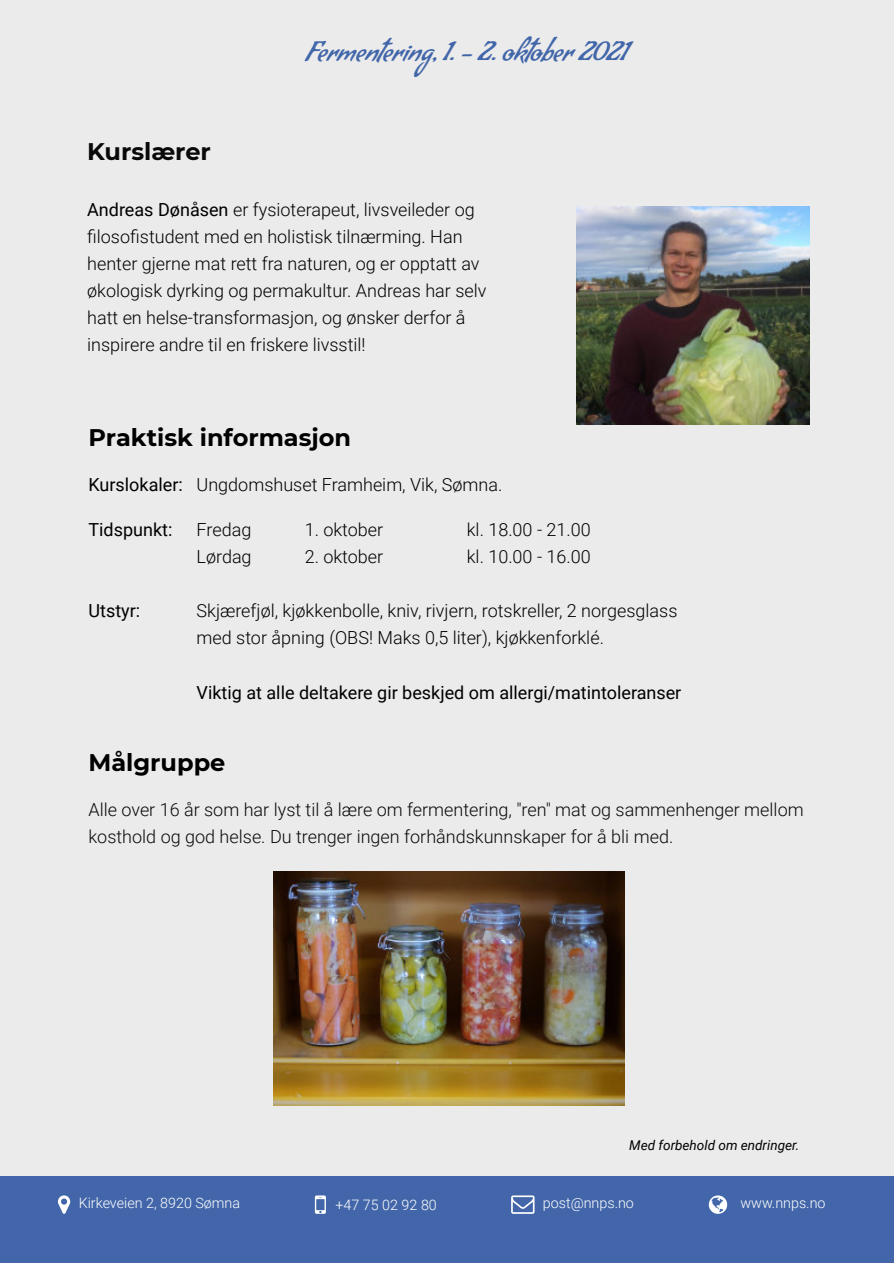
<style>
.page{position:relative;width:894px;height:1263px;background:#fff}
.page>*{position:absolute;margin:0;border:0;box-sizing:border-box;transform-origin:0 0}
.t1{font:27px "Condiment";color:#4166a9}
.t2{font:700 24px "Montserrat";color:#000}
.t3{font:700 24px "Montserrat";color:#090909}
.t4{font:300 18px/27px "Roboto";color:#000}
.t5{font:300 18px/27px "Roboto";color:#090909}
.t6{font:18px "Roboto";color:#000}
.t7{font:300 14.4px "Roboto";color:#fff}
.t8{font:italic 13.5px "Roboto";color:#000}
.s1{font-weight:400}
</style>
<div class="page">
<div style="left:0;top:0;width:893px;height:1187px;background:#ebebeb"></div>
<div style="left:0;top:1177px;width:893px;height:86px;background:#4266a9"></div>
<svg style="left:708px;top:1195px;width:19px;height:19px"></svg>
<svg style="left:511px;top:1195px;width:23px;height:19px"></svg>
<svg style="left:58px;top:1195px;width:12px;height:19px"></svg>
<svg style="left:315px;top:1195px;width:11px;height:19px"></svg>
<img style="left:273px;top:871px;width:351px;height:234px">
<img style="left:576px;top:206px;width:233px;height:219px">
<h2 class="t3" style="left:87px;top:137px;width:125px">Kurslærer</h2>
<h1 class="t1" style="left:306px;top:35px;width:322px">Fermentering, 1. - 2. oktober 2021</h1>
<p class="t4" style="left:87px;top:198px;width:400px"><span class="s1">Andreas Dønåsen</span> er fysioterapeut, livsveileder og filosofistudent med en holistisk tilnærming. Han henter gjerne mat rett fra naturen, og er opptatt av økologisk dyrking og permakultur. Andreas har selv hatt en helse-transformasjon, og ønsker derfor å inspirere andre til en friskere livsstil!</p>
<h2 class="t2" style="left:88px;top:423px;width:264px">Praktisk informasjon</h2>
<p class="t4" style="left:88px;top:473px;width:415px"><span class="s1">Kurslokaler:</span> Ungdomshuset Framheim, Vik, Sømna.</p>
<p class="t6" style="left:88px;top:522px;width:85px">Tidspunkt:</p>
<p class="t4" style="left:196px;top:518px;width:56px">Fredag</p>
<p class="t4" style="left:304px;top:518px;width:80px">1. oktober</p>
<p class="t4" style="left:466px;top:518px;width:125px">kl. 18.00 - 21.00</p>
<p class="t4" style="left:196px;top:545px;width:57px">Lørdag</p>
<p class="t4" style="left:304px;top:545px;width:80px">2. oktober</p>
<p class="t4" style="left:466px;top:545px;width:125px">kl. 10.00 - 16.00</p>
<p class="t6" style="left:88px;top:603px;width:53px">Utstyr:</p>
<p class="t4" style="left:196px;top:599px;width:482px">Skjærefjøl, kjøkkenbolle, kniv, rivjern, rotskreller, 2 norgesglass med stor åpning (OBS! Maks 0,5 liter), kjøkkenforklé.</p>
<p class="t6" style="left:196px;top:686px;width:486px">Viktig at alle deltakere gir beskjed om allergi/matintoleranser</p>
<h2 class="t2" style="left:88px;top:748px;width:138px">Målgruppe</h2>
<p class="t5" style="left:88px;top:798px;width:716px">Alle over 16 år som har lyst til å lære om fermentering, "ren" mat og sammenhenger mellom kosthold og god helse. Du trenger ingen forhåndskunnskaper for å bli med.</p>
<p class="t8" style="left:629px;top:1140px;width:171px">Med forbehold om endringer.</p>
<p class="t7" style="left:79px;top:1197px;width:163px">Kirkeveien 2, 8920 Sømna</p>
<p class="t7" style="left:335px;top:1199px;width:103px">+47 75 02 92 80</p>
<p class="t7" style="left:542px;top:1197px;width:92px">post@nnps.no</p>
<p class="t7" style="left:740px;top:1197px;width:87px">www.nnps.no</p>
</div>
